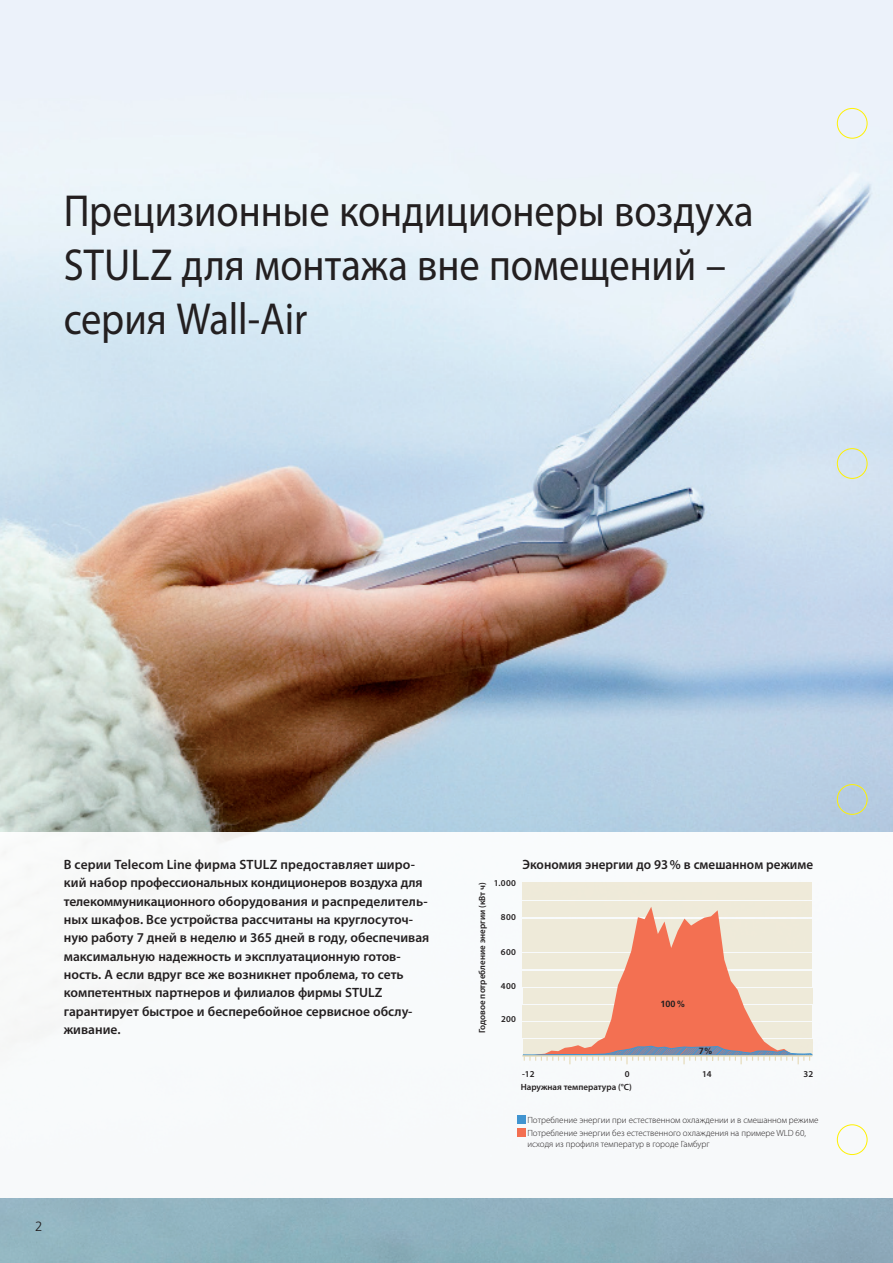
<style>
.page{position:relative;width:893px;height:1263px;background:#fff}
.page>*{position:absolute;margin:0;border:0;box-sizing:border-box;transform-origin:0 0}
.t1{font:45px/54px "Myriad Pro";color:#231f20;scale:.9 1}
.t2{font:600 13.5px/18.3px "Myriad Pro";color:#231f20}
.t3{font:300 13.5px "Frutiger";color:#231f20}
.t4{font:300 9px/12.9px "Myriad Pro";color:#231f20}
.t5{font:600 9px "Myriad Pro";color:#231f20}
.t6{font:700 9px "Frutiger";color:#231f20}
</style>
<div class="page">
<img style="left:0;top:0;width:893px;height:1263px">
<div style="left:0;top:832px;width:893px;height:365px;background:#f8fafb"></div>
<div style="left:517px;top:1129px;width:8px;height:8px;background:#f36f51"></div>
<div style="left:517px;top:1115px;width:8px;height:8px;background:#4194d0"></div>
<div style="left:523px;top:883px;width:289px;height:17px;background:#efead9"></div>
<div style="left:522px;top:901px;width:290px;height:16px;background:#eeead9"></div>
<svg style="left:522px;top:907px;width:291px;height:157px;background:#ecbfad"></svg>
<div style="left:837px;top:108px;width:30px;height:30px;border:1px solid #fff101;border-radius:50%"></div>
<div style="left:837px;top:448px;width:30px;height:31px;border:1px solid #fff101;border-radius:50%"></div>
<div style="left:837px;top:784px;width:30px;height:30px;border:1px solid #fff101;border-radius:50%"></div>
<div style="left:837px;top:1124px;width:30px;height:31px;border:1px solid #fff101;border-radius:50%"></div>
<h1 class="t1" style="left:64px;top:184px;width:768px">Прецизионные кондиционеры воздуха<br>STULZ для монтажа вне помещений – серия Wall-Air</h1>
<p class="t2" style="left:64px;top:856px;width:367px">В серии Telecom Line фирма STULZ предоставляет широ&shy;кий набор профессиональных кондиционеров воздуха для телекоммуникационного оборудования и распределитель&shy;ных шкафов. Все устройства рассчитаны на круглосуточ&shy;ную работу 7 дней в неделю и 365 дней в году, обеспечивая максимальную надежность и эксплуатационную готов&shy;ность. А если вдруг все же возникнет проблема, то сеть компетентных партнеров и филиалов фирмы STULZ гарантирует быстрое и бесперебойное сервисное обслу&shy;живание.</p>
<p class="t3" style="left:35px;top:1219px;width:9px">2</p>
<p class="t2" style="left:522px;top:856px;width:292px">Экономия энергии до 93% в смешанном режиме</p>
<p class="t5" style="left:494px;top:878px;width:24px">1.000</p>
<p class="t5" style="left:501px;top:912px;width:17px">800</p>
<p class="t5" style="left:501px;top:947px;width:17px">600</p>
<p class="t5" style="left:501px;top:981px;width:17px">400</p>
<p class="t5" style="left:501px;top:1014px;width:16px">200</p>
<p class="t5" style="left:477px;top:1033px;width:153px;rotate:-90deg">Годовое потребление энергии (кВт ч)</p>
<p class="t6" style="left:661px;top:999px;width:26px">100%</p>
<p class="t6" style="left:699px;top:1045px;width:16px">7%</p>
<p class="t5" style="left:522px;top:1069px;width:14px">-12</p>
<p class="t5" style="left:625px;top:1069px;width:6px">0</p>
<p class="t5" style="left:702px;top:1069px;width:11px">14</p>
<p class="t5" style="left:804px;top:1069px;width:11px">32</p>
<p class="t5" style="left:521px;top:1082px;width:113px">Наружная температура (°C)</p>
<p class="t4" style="left:527px;top:1113px;width:292px">Потребление энергии при естественном охлаждении и в смешанном режиме<br>Потребление энергии без естественного охлаждения на примере WLD 60,</p>
<p class="t4" style="left:527px;top:1137px;width:184px">исходя из профиля температур в городе Гамбург</p>
</div>
